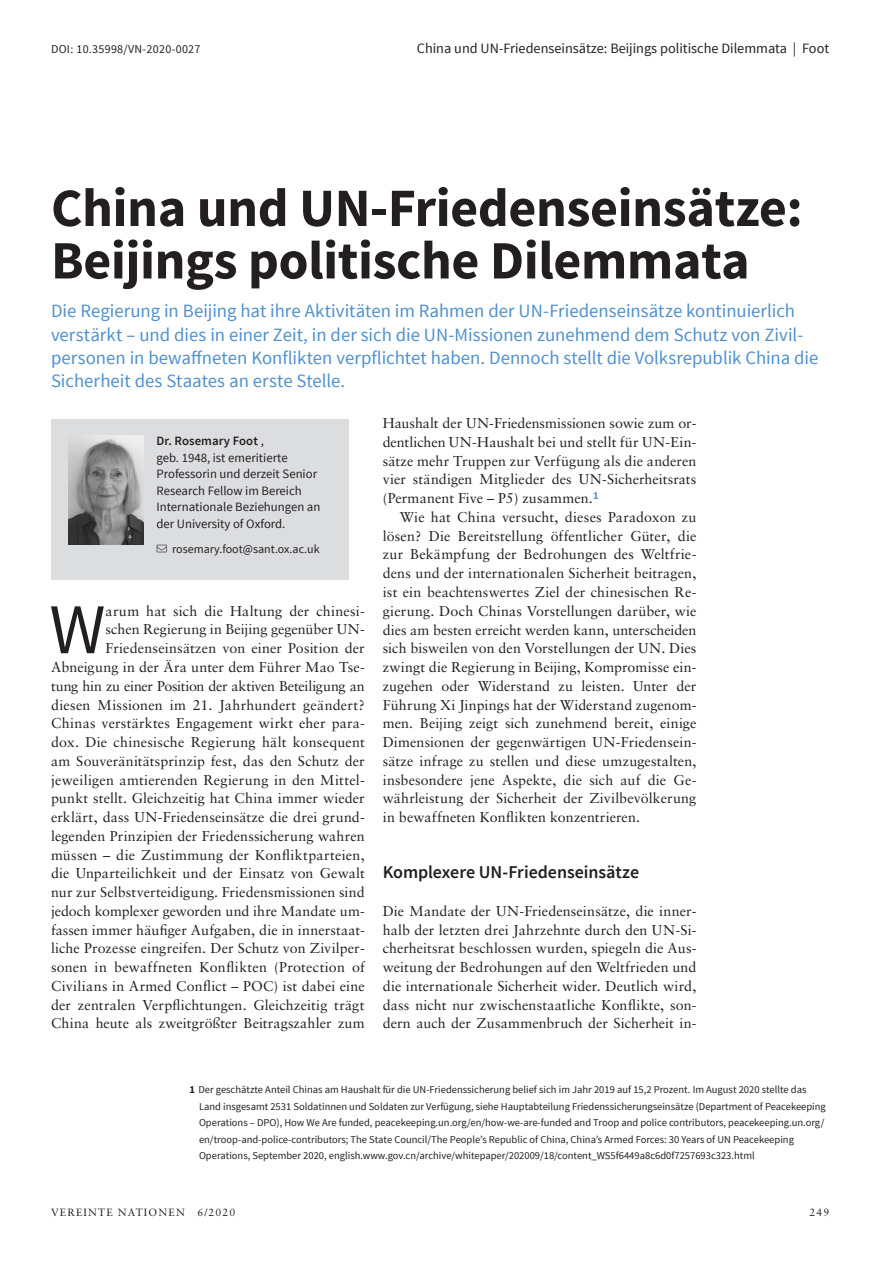
<style>
.page{position:relative;width:893px;height:1263px;background:#fff}
.page>*{position:absolute;margin:0;border:0;box-sizing:border-box;transform-origin:0 0}
.t1{font:71.4px "Source Sans Pro";color:#231f20}
.t2{font:700 54px/52.5px "Source Sans Pro";letter-spacing:-.005em;color:#231f20}
.t3{font:18.75px/23.2px "Source Sans Pro";color:#5090cc}
.t4{font:600 18px "Source Sans Pro";letter-spacing:-.005em;color:#231f20}
.t5{font:14.25px/18.8px "Sabon LT Std";letter-spacing:.01em;color:#231f20;text-align:justify}
.t6{font:14.25px "Source Sans Pro";color:#231f20}
.t7{font:12.75px/16.5px "Source Sans Pro";color:#231f20}
.t8{font:12px "Source Sans Pro";color:#231f20}
.t9{font:12px "Source Sans Pro";letter-spacing:.025em;color:#231f20}
.t10{font:10.5px/16.5px "Source Sans Pro";color:#231f20}
.t11{font:10.5px "Sabon LT Std";letter-spacing:.11em;color:#231f20}
.s1{font-weight:600}
.s2{font-weight:700}
</style>
<div class="page">
<div style="left:51px;top:419px;width:298px;height:161px;background:#dcdddf"></div>
<svg style="left:156px;top:544px;width:11px;height:8px"></svg>
<img style="left:68px;top:435px;width:76px;height:109px">
<p class="t9" style="left:51px;top:42px;width:151px">DOI: 10.35998/vn -2020-0027</p>
<p class="t6" style="left:417px;top:40px;width:414px">China und UN-Friedenseinsätze: Beijings politische Dilemmata | Foot</p>
<h2 class="t2" style="left:51px;top:184px;width:753px">China und UN-Friedenseinsätze:<br>Beijings politische Dilemmata</h2>
<p class="t3" style="left:51px;top:300px;width:769px">Die Regierung in Beijing hat ihre Aktivitäten im Rahmen der UN-Friedenseinsätze kontinuierlich verstärkt – und dies in einer Zeit, in der sich die UN-Missionen zunehmend dem Schutz von Zivil&shy;personen in bewaffneten Konflikten verpflichtet haben. Dennoch stellt die Volksrepublik China die Sicherheit des Staates an erste Stelle.</p>
<p class="t7" style="left:156px;top:433px;width:165px"><span class="s1">Dr. Rosemary Foot</span> ,<br>geb. 1948, ist emeritierte<br>Professorin und derzeit Senior<br>Research Fellow im Bereich<br>Internationale Beziehungen an der University of Oxford.</p>
<p class="t8" style="left:172px;top:541px;width:149px">rosemary.foot@sant.ox.ac.uk</p>
<p class="t5" style="left:51px;top:601px;width:315px;text-align:right">arum hat sich die Haltung der chinesi-<br>schen Regierung in Beijing gegenüber UN-Friedenseinsätzen von einer Position der Abneigung in der Ära unter dem Führer Mao Tse&shy;tung hin zu einer Position der aktiven Beteiligung an diesen Missionen im 21. Jahrhundert geändert?<br>Chinas verstärktes Engagement wirkt eher para&shy;dox. Die chinesische Regierung hält konsequent am Souveränitätsprinzip fest, das den Schutz der jeweiligen amtierenden Regierung in den Mittel&shy;punkt stellt. Gleichzeitig hat China immer wieder erklärt, dass UN-Friedenseinsätze die drei grund&shy;legenden Prinzipien der Friedenssicherung wahren müssen – die Zustimmung der Konfliktparteien, die Unparteilichkeit und der Einsatz von Gewalt nur zur Selbstverteidigung. Friedensmissionen sind jedoch komplexer geworden und ihre Mandate um&shy;fassen immer häufiger Aufgaben, die in innerstaat&shy;liche Prozesse eingreifen. Der Schutz von Zivilper&shy;sonen in bewaffneten Konflikten (Protection of Civilians in Armed Conflict – POC) ist dabei eine der zentralen Verpflichtungen. Gleichzeitig trägt China heute als zweitgrößter Beitragszahler zum</p>
<h1 class="t1" style="left:49px;top:585px;width:58px">W</h1>
<p class="t5" style="left:383px;top:414px;width:315px">Haushalt der UN-Friedensmissionen sowie zum or&shy;dentlichen UN-Haushalt bei und stellt für UN-Ein&shy;sätze mehr Truppen zur Verfügung als die anderen vier ständigen Mitglieder des UN-Sicherheitsrats (Permanent Five – P5) zusammen.<sup>1</sup></p>
<p class="t5" style="left:383px;top:507px;width:315px;text-indent:17px">Wie hat China versucht, dieses Paradoxon zu lösen? Die Bereitstellung öffentlicher Güter, die zur Bekämpfung der Bedrohungen des Weltfrie&shy;dens und der internationalen Sicherheit beitragen, ist ein beachtenswertes Ziel der chinesischen Re&shy;gierung. Doch Chinas Vorstellungen darüber, wie dies am besten erreicht werden kann, unterscheiden sich bisweilen von den Vorstellungen der UN. Dies zwingt die Regierung in Beijing, Kompromisse ein&shy;zugehen oder Widerstand zu leisten. Unter der Führung Xi Jinpings hat der Widerstand zugenom&shy;men. Beijing zeigt sich zunehmend bereit, einige Dimensionen der gegenwärtigen UN-Friedensein&shy;sätze infrage zu stellen und diese umzugestalten, insbesondere jene Aspekte, die sich auf die Ge&shy;währleistung der Sicherheit der Zivilbevölkerung in bewaffneten Konflikten konzentrieren.</p>
<p class="t4" style="left:383px;top:861px;width:258px">Komplexere UN-Friedenseinsätze</p>
<p class="t5" style="left:383px;top:901px;width:315px">Die Mandate der UN-Friedenseinsätze, die inner&shy;halb der letzten drei Jahrzehnte durch den UN-Si&shy;cherheitsrat beschlossen wurden, spiegeln die Aus&shy;weitung der Bedrohungen auf den Weltfrieden und die internationale Sicherheit wider. Deutlich wird, dass nicht nur zwischenstaatliche Konflikte, son&shy;dern auch der Zusammenbruch der Sicherheit in-</p>
<p class="t10" style="left:199px;top:1082px;width:628px;text-indent:-10px"><span class="s2">1</span> Der geschätzte Anteil Chinas am Haushalt für die UN-Friedenssicherung belief sich im Jahr 2019 auf 15,2 Prozent. Im August 2020 stellte das Land insgesamt 2531 Soldatinnen und Soldaten zur Verfügung, siehe Hauptabteilung Friedenssicherungseinsätze (Department of Peacekeeping Operations – DPO), How We Are funded, peacekeeping.un.org/en/how-we-are-funded and Troop and police contributors, peacekeeping.un.org/ en/troop-and-police-contributors; The State Council/The People’s Republic of China, China’s Armed Forces: 30 Years of UN Peacekeeping Operations, September 2020, english.www.gov.cn/archive/whitepaper/202009/18/content_WS5f6449a8c6d0f7257693c323.html</p>
<p class="t11" style="left:51px;top:1206px;width:186px">Vereinte Nationen 6/2020</p>
<p class="t11" style="left:809px;top:1206px;width:21px">249</p>
</div>
